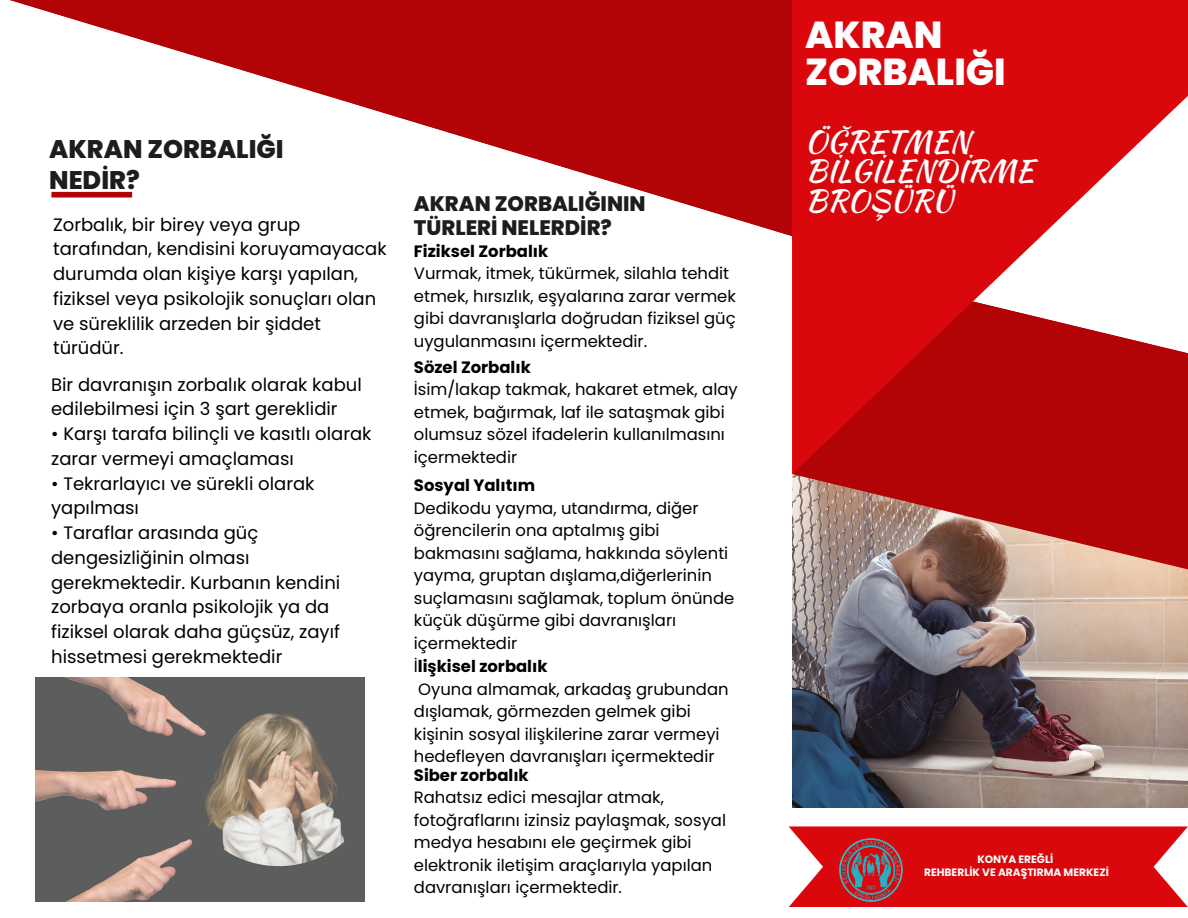
<style>
.page{position:relative;width:1188px;height:918px;background:#fff}
.page>*{position:absolute;margin:0;border:0;box-sizing:border-box;transform-origin:0 0}
.t1{font:800 37.5px/37.2px "Poppins";color:#fff}
.t2{font:30px/29.2px "Kaushan Script";color:#fff}
.t3{font:800 25.5px/30.3px "Poppins";color:#1d1d1d}
.t4{font:800 21px/24.8px "Poppins";color:#1d1d1d}
.t5{font:18px/24.8px "Poppins";color:#000}
.t6{font:16.5px/22.5px "Poppins";color:#000}
.t7{font:700 10.65px "Poppins";color:#fff}
.s1{font-weight:700}
</style>
<div class="page">
<img style="left:792px;top:630px;width:396px;height:178px">
<svg style="left:792px;top:474px;width:396px;height:156px;background:#ae6a64"></svg>
<svg style="left:9px;top:0;width:783px;height:237px"></svg>
<svg style="left:792px;top:0;width:396px;height:474px;background:#d52a2e"></svg>
<div style="left:51px;top:192px;width:81px;height:6px;background:#b20307"></div>
<img style="left:35px;top:678px;width:330px;height:223px">
<svg style="left:789px;top:826px;width:399px;height:81px;background:#dd2125"></svg>
<img style="left:838px;top:837px;width:65px;height:65px">
<h1 class="t3" style="left:49px;top:134px;width:236px">AKRAN ZORBALIĞI<br>NEDİR?</h1>
<h2 class="t5" style="left:53px;top:212px;width:335px">Zorbalık, bir birey veya grup tarafından, kendisini koruyamayacak durumda olan kişiye karşı yapılan, fiziksel veya psikolojik sonuçları olan ve süreklilik arzeden bir şiddet türüdür.</h2>
<h5 class="t5" style="left:51px;top:372px;width:312px">Bir davranışın zorbalık olarak kabul edilebilmesi için 3 şart gereklidir</h5>
<h5 class="t5" style="left:51px;top:421px;width:322px">• Karşı tarafa bilinçli ve kasıtlı olarak zarar vermeyi amaçlaması</h5>
<h5 class="t5" style="left:51px;top:471px;width:265px">• Tekrarlayıcı ve sürekli olarak yapılması</h5>
<h5 class="t5" style="left:51px;top:520px;width:291px">• Taraflar arasında güç dengesizliğinin olması gerekmektedir. Kurbanın kendini zorbaya oranla psikolojik ya da fiziksel olarak daha güçsüz, zayıf hissetmesi gerekmektedir</h5>
<h5 class="t4" style="left:414px;top:191px;width:233px">AKRAN ZORBALIĞININ<br>TÜRLERİ NELERDİR?</h5>
<p class="t6" style="left:414px;top:240px;width:323px"><span class="s1">Fiziksel Zorbalık<br></span>Vurmak, itmek, tükürmek, silahla tehdit etmek, hırsızlık, eşyalarına zarar vermek gibi davranışlarla doğrudan fiziksel güç uygulanmasını içermektedir.</p>
<h5 class="t6" style="left:414px;top:356px;width:325px"><span class="s1">Sözel Zorbalık<br></span>İsim/lakap takmak, hakaret etmek, alay etmek, bağırmak, laf ile sataşmak gibi olumsuz sözel ifadelerin kullanılmasını içermektedir</h5>
<p class="t6" style="left:414px;top:474px;width:322px"><span class="s1">Sosyal Yalıtım<br></span>Dedikodu yayma, utandırma, diğer öğrencilerin ona aptalmış gibi bakmasını sağlama, hakkında söylenti yayma, gruptan dışlama,diğerlerinin suçlamasını sağlamak, toplum önünde küçük düşürme gibi davranışları içermektedir</p>
<h5 class="t6" style="left:414px;top:655px;width:316px">İ<span class="s1">lişkisel zorbalık<br></span>Oyuna almamak, arkadaş grubundan dışlamak, görmezden gelmek gibi kişinin sosyal ilişkilerine zarar vermeyi hedefleyen davranışları içermektedir</h5>
<p class="t6" style="left:414px;top:764px;width:314px"><span class="s1">Siber zorbalık<br></span>Rahatsız edici mesajlar atmak, fotoğraflarını izinsiz paylaşmak, sosyal medya hesabını ele geçirmek gibi elektronik iletişim araçlarıyla yapılan davranışları içermektedir.</p>
<h4 class="t1" style="left:805px;top:16px;width:202px">AKRAN<br>ZORBALIĞI</h4>
<p class="t2" style="left:805px;top:127px;width:230px">ÖĞRETMEN<br>BİLGİLENDİRME<br>BROŞÜRÜ</p>
<h5 class="t7" style="left:977px;top:852px;width:77px">KONYA EREĞLİ</h5>
<h5 class="t7" style="left:924px;top:865px;width:186px">REHBERLİK VE ARAŞTIRMA MERKEZİ</h5>
</div>
